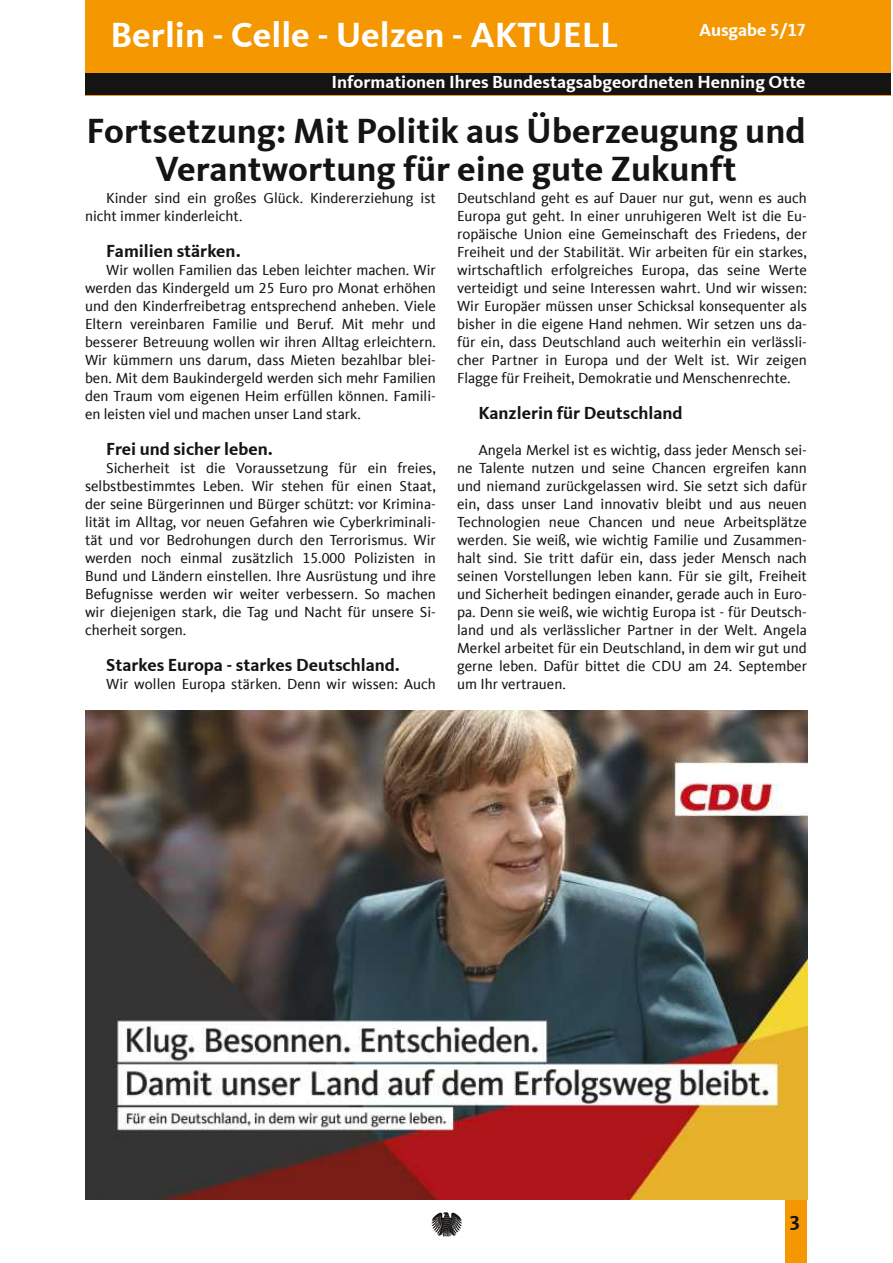
<style>
.page{position:relative;width:893px;height:1263px;background:#fff}
.page>*{position:absolute;margin:0;border:0;box-sizing:border-box;transform-origin:0 0}
.t1{font:700 36px/37.5px "CDU Kievit Tab";color:#161413;text-align:center}
.t2{font:700 36px "CDU Kievit Tab";color:#fff}
.t3{font:700 21px "CDU Kievit Tab";color:#161413}
.t4{font:700 18px "CDU Kievit Tab";color:#161413}
.t5{font:700 18px "CDU Kievit Tab";color:#fff}
.t6{font:15px/18px "CDU Kievit Tab";color:#161413;text-align:justify}
</style>
<div class="page">
<div style="left:85px;top:0;width:806px;height:95px;background:#f49700"></div>
<div style="left:85px;top:73px;width:806px;height:22px;background:#161413"></div>
<div style="left:785px;top:1199px;width:21px;height:64px;background:#f49700"></div>
<img style="left:85px;top:710px;width:723px;height:489px">
<h1 class="t2" style="left:111px;top:22px;width:510px">Berlin - Celle - Uelzen - AKTUELL</h1>
<p class="t5" style="left:331px;top:76px;width:476px">Informationen Ihres Bundestagsabgeordneten Henning Otte</p>
<p class="t5" style="left:699px;top:24px;width:109px">Ausgabe 5/17</p>
<h1 class="t1" style="left:86px;top:116px;width:720px">Fortsetzung: Mit Politik aus Überzeugung und<br>Verantwortung für eine gute Zukunft</h1>
<p class="t6" style="left:85px;top:189px;width:352px;text-indent:21px">Kinder sind ein großes Glück. Kindererziehung ist nicht immer kinderleicht.</p>
<p class="t4" style="left:106px;top:244px;width:136px">Familien stärken.</p>
<p class="t6" style="left:85px;top:261px;width:352px;text-indent:21px">Wir wollen Familien das Leben leichter machen. Wir werden das Kindergeld um 25 Euro pro Monat erhöhen und den Kinderfreibetrag entsprechend anheben. Viele Eltern vereinbaren Familie und Beruf. Mit mehr und besserer Betreuung wollen wir ihren Alltag erleichtern.<br>Wir kümmern uns darum, dass Mieten bezahlbar blei&shy;ben. Mit dem Baukindergeld werden sich mehr Familien den Traum vom eigenen Heim erfüllen können. Famili&shy;en leisten viel und machen unser Land stark.</p>
<p class="t4" style="left:106px;top:442px;width:168px">Frei und sicher leben.</p>
<p class="t6" style="left:85px;top:459px;width:352px;text-indent:21px">Sicherheit ist die Voraussetzung für ein freies, selbstbestimmtes Leben. Wir stehen für einen Staat, der seine Bürgerinnen und Bürger schützt: vor Krimina&shy;lität im Alltag, vor neuen Gefahren wie Cyberkriminali&shy;tät und vor Bedrohungen durch den Terrorismus. Wir werden noch einmal zusätzlich 15.000 Polizisten in Bund und Ländern einstellen. Ihre Ausrüstung und ihre Befugnisse werden wir weiter verbessern. So machen wir diejenigen stark, die Tag und Nacht für unsere Si&shy;cherheit sorgen.</p>
<p class="t4" style="left:106px;top:658px;width:295px">Starkes Europa - starkes Deutschland.</p>
<p class="t6" style="left:106px;top:675px;width:331px">Wir wollen Europa stärken. Denn wir wissen: Auch</p>
<p class="t6" style="left:457px;top:189px;width:351px">Deutschland geht es auf Dauer nur gut, wenn es auch Europa gut geht. In einer unruhigeren Welt ist die Eu&shy;ropäische Union eine Gemeinschaft des Friedens, der Freiheit und der Stabilität. Wir arbeiten für ein starkes, wirtschaftlich erfolgreiches Europa, das seine Werte verteidigt und seine Interessen wahrt. Und wir wissen:<br>Wir Europäer müssen unser Schicksal konsequenter als bisher in die eigene Hand nehmen. Wir setzen uns da&shy;für ein, dass Deutschland auch weiterhin ein verlässli&shy;cher Partner in Europa und der Welt ist. Wir zeigen Flagge für Freiheit, Demokratie und Menschenrechte.</p>
<p class="t4" style="left:478px;top:406px;width:206px">Kanzlerin für Deutschland</p>
<p class="t6" style="left:457px;top:441px;width:351px;text-indent:21px">Angela Merkel ist es wichtig, dass jeder Mensch sei&shy;ne Talente nutzen und seine Chancen ergreifen kann und niemand zurückgelassen wird. Sie setzt sich dafür ein, dass unser Land innovativ bleibt und aus neuen Technologien neue Chancen und neue Arbeitsplätze werden. Sie weiß, wie wichtig Familie und Zusammen&shy;halt sind. Sie tritt dafür ein, dass jeder Mensch nach seinen Vorstellungen leben kann. Für sie gilt, Freiheit und Sicherheit bedingen einander, gerade auch in Euro&shy;pa. Denn sie weiß, wie wichtig Europa ist - für Deutsch&shy;land und als verlässlicher Partner in der Welt. Angela Merkel arbeitet für ein Deutschland, in dem wir gut und gerne leben. Dafür bittet die CDU am 24. September um Ihr vertrauen.</p>
<h2 class="t3" style="left:789px;top:1216px;width:12px">3</h2>
</div>
